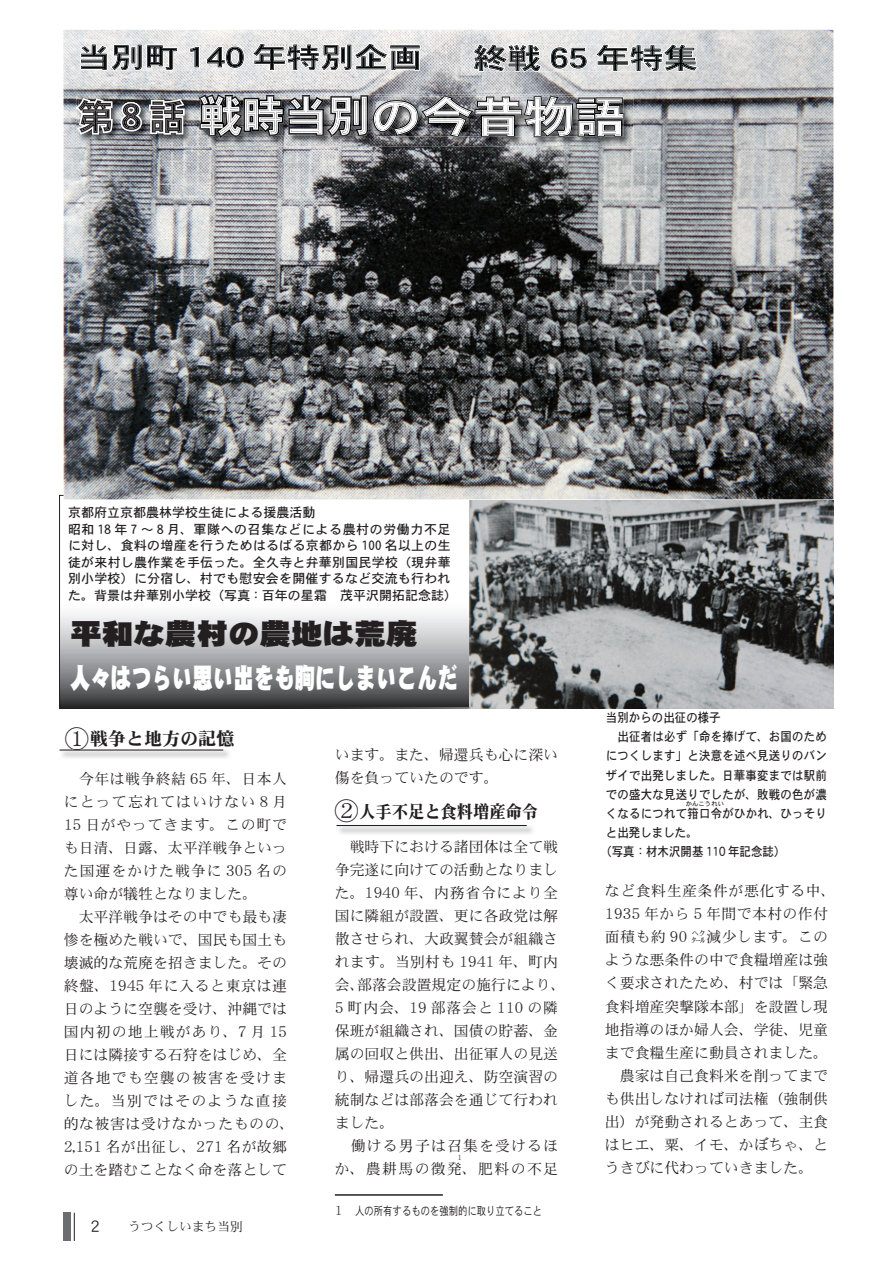
<style>
.page{position:relative;width:893px;height:1263px;background:#fff}
.page>*{position:absolute;margin:0;border:0;box-sizing:border-box;transform-origin:0 0}
.t1{font:28.65px "DF Gothic SU WINP RKSJ H";color:#231f20;scale:1.1 1}
.t2{font:28.05px "DF Gothic SU WINP RKSJ H";color:#fff;scale:.73 1}
.t3{font:18px "DFHS Mincho W9 WINP RKSJ H";color:#231f20;scale:.9 1}
.t4{font:18px "DFHS Mincho W9 WINP RKSJ H";color:#231f20}
.t5{font:15.9px "DFHS Gothic W3 WINP RKSJ H";color:#231f20}
.t6{font:14.85px/23.1px "DFHS Mincho W3 WINP RKSJ H";color:#231f20}
.t7{font:13.05px/16.5px "DFHS Gothic W5 WIN RKSJ H";letter-spacing:.015em;color:#231f20}
.t8{font:12.75px/19.2px "DFHS Gothic W5 WINP RKSJ H";letter-spacing:.015em;color:#231f20;scale:.9 1}
.t9{font:12.75px "DFHS Mincho W3 WINP RKSJ H";color:#231f20}
.t10{font:11.7px "DFHS Gothic W3 WINP RKSJ H";color:#231f20;scale:.8 1}
.t11{font:7.5px "DFHS Mincho W3 WINP RKSJ H";color:#231f20}
.t12{font:6.45px "DFHS Gothic W5 WINP RKSJ H";color:#231f20}
.s1{font-family:"DFHS Mincho W3 WINP RKSJ H";font-size:25.5px}
.s2{font-family:"DFHS Mincho W3 WINP RKSJ H";font-size:12.75px}
</style>
<div class="page">
<div style="left:64px;top:1213px;width:7px;height:28px;background:#6c6d70"></div>
<svg style="left:74px;top:1213px;width:1px;height:28px"></svg>
<svg style="left:62px;top:499px;width:420px;height:207px;background:#909093"></svg>
<hr style="left:336px;top:825px;width:191px;height:1px;background:#231f20">
<hr style="left:60px;top:749px;width:163px;height:1px;background:#231f20">
<img style="left:63px;top:30px;width:770px;height:469px">
<img style="left:80px;top:43px;width:341px;height:28px">
<img style="left:81px;top:44px;width:339px;height:26px">
<img style="left:252px;top:44px;width:136px;height:26px">
<img style="left:473px;top:43px;width:226px;height:29px">
<img style="left:507px;top:44px;width:190px;height:27px">
<img style="left:470px;top:501px;width:364px;height:207px">
<img style="left:76px;top:94px;width:557px;height:52px">
<img style="left:76px;top:98px;width:108px;height:37px">
<img style="left:78px;top:100px;width:105px;height:33px">
<img style="left:199px;top:94px;width:169px;height:44px">
<img style="left:201px;top:96px;width:42px;height:40px">
<img style="left:243px;top:96px;width:124px;height:40px">
<img style="left:373px;top:95px;width:251px;height:43px">
<img style="left:374px;top:96px;width:249px;height:40px">
<img style="left:421px;top:96px;width:152px;height:40px">
<hr style="left:335px;top:1194px;width:108px;height:2px;background:#231f20">
<svg style="left:66px;top:483px;width:388px;height:155px"></svg>
<p class="t7" style="left:68px;top:504px;width:391px">京都府立京都農林学校生徒による援農活動<br>昭和 18 年 7 ～ 8 月、軍隊への召集などによる農村の労働力不足に対し、食料の増産を行うためはるばる京都から 100 名以上の生徒が来村し農作業を手伝った。全久寺と弁華別国民学校（現弁華別小学校）に分宿し、村でも慰安会を開催するなど交流も行われた。背景は弁華別小学校（写真：百年の星霜　茂平沢開拓記念誌）</p>
<h1 class="t1" style="left:70px;top:619px;width:317px">平和な農村の農地は荒廃</h1>
<h2 class="t2" style="left:70px;top:664px;width:533px">人々はつらい思い出をも胸にしまいこんだ</h2>
<p class="t4" style="left:64px;top:729px;width:172px"><span class="s1">①</span>戦争と地方の記憶</p>
<p class="t6" style="left:64px;top:767px;width:232px">　今年は戦争終結 65 年、日本人にとって忘れてはいけない 8 月<br>15 日がやってきます。この町でも日清、日露、太平洋戦争といった国運をかけた戦争に 305 名の尊い命が犠牲となりました。<br>　太平洋戦争はその中でも最も凄惨を極めた戦いで、国民も国土も壊滅的な荒廃を招きました。その終盤、1945 年に入ると東京は連日のように空襲を受け、沖縄では国内初の地上戦があり、7 月 15日には隣接する石狩をはじめ、全道各地でも空襲の被害を受けました。当別ではそのような直接的な被害は受けなかったものの、<br>2,151 名が出征し、271 名が故郷の土を踏むことなく命を落として</p>
<p class="t5" style="left:91px;top:1219px;width:10px">2</p>
<p class="t9" style="left:128px;top:1220px;width:116px">うつくしいまち当別</p>
<p class="t6" style="left:335px;top:743px;width:225px">います。また、帰還兵も心に深い傷を負っていたのです。　</p>
<p class="t3" style="left:334px;top:802px;width:229px"><span class="s1">②</span>人手不足と食料増産命令</p>
<p class="t6" style="left:335px;top:835px;width:232px">　戦時下における諸団体は全て戦争完遂に向けての活動となりました。1940 年、内務省令により全国に隣組が設置、更に各政党は解散させられ、大政翼賛会が組織されます。当別村も 1941 年、町内会、部落会設置規定の施行により、<br>5 町内会、19 部落会と 110 の隣保班が組織され、国債の貯蓄、金属の回収と供出、出征軍人の見送り、帰還兵の出迎え、防空演習の統制などは部落会を通じて行われました。<br>　働ける男子は召集を受けるほか、農耕馬の徴発、肥料の不足</p>
<p class="t11" style="left:458px;top:1154px;width:6px">1</p>
<p class="t10" style="left:335px;top:1205px;width:261px"><span class="s2">1</span> 　人の所有するものを強制的に取り立てること</p>
<p class="t8" style="left:606px;top:708px;width:247px">当別からの出征の様子<br>　出征者は必ず「命を捧げて、お国のためにつくします」と決意を述べ見送りのバンザイで出発しました。日華事変までは駅前での盛大な見送りでしたが、敗戦の色が濃くなるにつれて箝口令がひかれ、ひっそり</p>
<p class="t12" style="left:686px;top:800px;width:40px">かんこうれい</p>
<p class="t8" style="left:600px;top:823px;width:207px;text-indent:6px">と出発しました。<br>（写真：材木沢開基 110 年記念誌）</p>
<p class="t6" style="left:605px;top:879px;width:232px">など食料生産条件が悪化する中、<br>1935 年から 5 年間で本村の作付面積も約 90 ㌶減少します。このような悪条件の中で食糧増産は強く要求されたため、村では「緊急食料増産突撃隊本部」を設置し現地指導のほか婦人会、学徒、児童まで食糧生産に動員されました。　農家は自己食料米を削ってまでも供出しなければ司法権（強制供出）が発動されるとあって、主食はヒエ、粟、イモ、かぼちゃ、とうきびに代わっていきました。</p>
</div>
